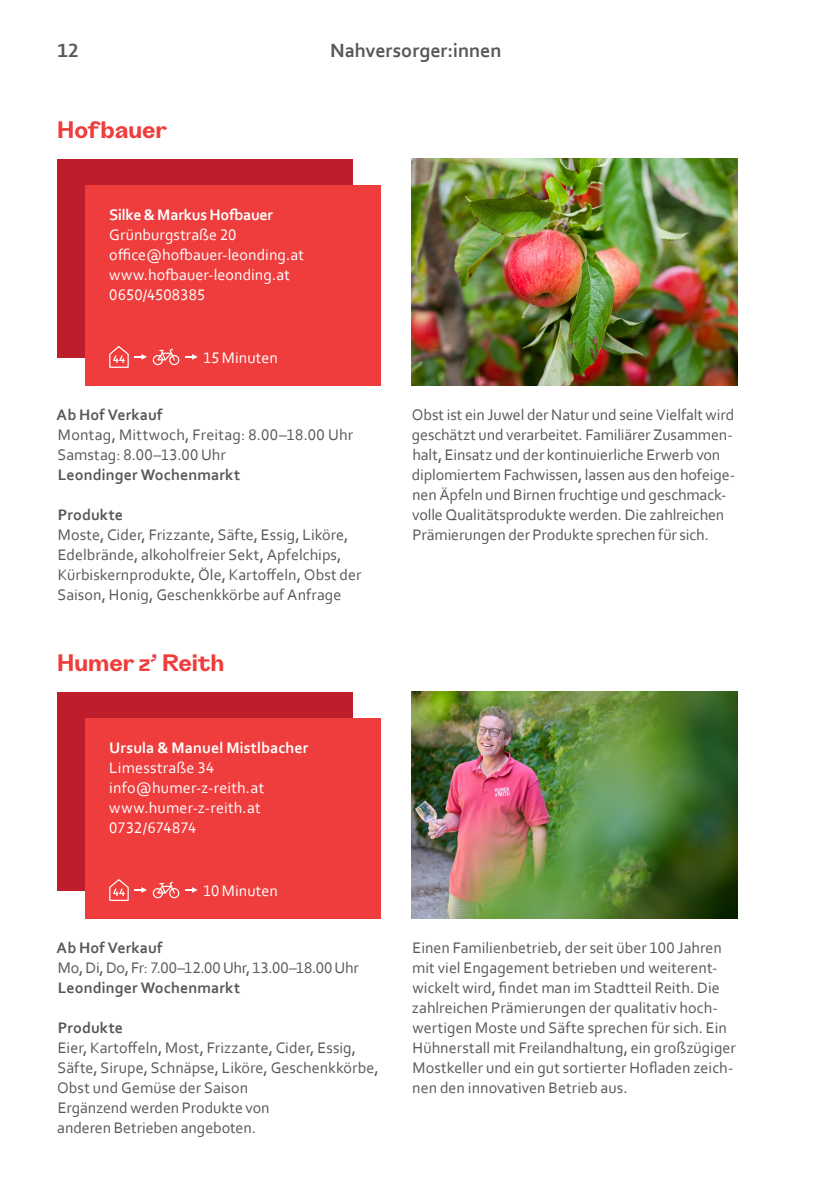
<style>
.page{position:relative;width:840px;height:1191px;background:#fff}
.page>*{position:absolute;margin:0;border:0;box-sizing:border-box;transform-origin:0 0}
.Headline{font:700 24px "Grotta";letter-spacing:-.005em;color:#ee3d3c}
.t1{font:700 20px "Corbel";color:#57585a}
.Fließtext{font:16px/20px "Corbel";color:#57585a}
.Infotext_weiß{font:16px "Corbel";letter-spacing:.005em;color:#fff}
.Fließtext-2{font:700 16px "Corbel";letter-spacing:.005em;color:#57585a}
.Fließtext-3{font:16px "Corbel";letter-spacing:.015em;color:#fff}
.Fließtext-4{font:16px "Corbel";letter-spacing:.02em;color:#57585a}
.Fließtext-5{font:700 16px "Corbel";letter-spacing:.005em;color:#fff}
.Infotext_weiß-2{font:700 16px "Corbel";letter-spacing:-.015em;color:#fff}
</style>
<div class="page">
<img style="left:411px;top:159px;width:326px;height:227px">
<img style="left:411px;top:691px;width:326px;height:227px">
<div style="left:57px;top:159px;width:295px;height:198px;background:#be1d2c"></div>
<div style="left:57px;top:692px;width:295px;height:198px;background:#be1d2c"></div>
<div style="left:85px;top:185px;width:296px;height:201px;background:#ee3d3c"></div>
<div style="left:85px;top:718px;width:296px;height:200px;background:#ee3d3c"></div>
<div style="left:153px;top:355px;width:10px;height:10px;border:1px solid #fff;border-radius:50%"></div>
<div style="left:169px;top:355px;width:10px;height:10px;border:1px solid #fff;border-radius:50%"></div>
<svg style="left:155px;top:348px;width:21px;height:14px"></svg>
<svg style="left:109px;top:346px;width:38px;height:22px"></svg>
<svg style="left:185px;top:354px;width:12px;height:6px"></svg>
<div style="left:153px;top:888px;width:10px;height:10px;border:1px solid #fff;border-radius:50%"></div>
<div style="left:169px;top:888px;width:10px;height:10px;border:1px solid #fff;border-radius:50%"></div>
<svg style="left:155px;top:881px;width:21px;height:13px"></svg>
<svg style="left:109px;top:879px;width:38px;height:22px"></svg>
<svg style="left:185px;top:887px;width:12px;height:6px"></svg>
<p class="t1" style="left:57px;top:38px;width:23px">12</p>
<p class="t1" style="left:330px;top:38px;width:173px">Nahversorger:innen</p>
<p class="Headline" style="left:57px;top:116px;width:112px">Hofbauer</p>
<p class="Infotext_weiß-2" style="left:109px;top:205px;width:165px">Silke &amp; Markus Hofbauer</p>
<p class="Infotext_weiß" style="left:109px;top:225px;width:129px">Grünburgstraße 20</p>
<p class="Infotext_weiß" style="left:109px;top:245px;width:196px">office@hofbauer-leonding.at</p>
<p class="Infotext_weiß" style="left:109px;top:265px;width:182px">www.hofbauer-leonding.at</p>
<p class="Infotext_weiß" style="left:109px;top:285px;width:97px">0650/4508385</p>
<p class="Infotext_weiß" style="left:203px;top:348px;width:76px">15 Minuten</p>
<p class="Fließtext-2" style="left:57px;top:405px;width:107px">Ab Hof Verkauf</p>
<p class="Fließtext-4" style="left:58px;top:425px;width:297px">Montag, Mittwoch, Freitag: 8.00–18.00 Uhr</p>
<p class="Fließtext" style="left:57px;top:444px;width:170px">Samstag: 8.00–13.00 Uhr</p>
<p class="Fließtext-2" style="left:58px;top:465px;width:183px">Leondinger Wochenmarkt</p>
<p class="Fließtext-2" style="left:58px;top:505px;width:67px">Produkte</p>
<p class="Fließtext" style="left:57px;top:524px;width:305px">Moste, Cider, Frizzante, Säfte, Essig, Liköre, Edelbrände, alkoholfreier Sekt, Apfelchips, Kürbiskernprodukte, Öle, Kartoffeln, Obst der Saison, Honig, Geschenkkörbe auf Anfrage</p>
<p class="Headline" style="left:57px;top:648px;width:169px">Humer z’ Reith</p>
<p class="Fließtext-5" style="left:109px;top:738px;width:201px">Ursula &amp; Manuel Mistlbacher</p>
<p class="Fließtext-3" style="left:109px;top:758px;width:107px">Limesstraße 34</p>
<p class="Fließtext-3" style="left:109px;top:778px;width:156px">info@humer-z-reith.at</p>
<p class="Fließtext-3" style="left:109px;top:798px;width:153px">www.humer-z-reith.at</p>
<p class="Fließtext-3" style="left:109px;top:818px;width:89px">0732/674874</p>
<p class="Infotext_weiß" style="left:203px;top:880px;width:76px">10 Minuten</p>
<p class="Fließtext-2" style="left:57px;top:937px;width:107px">Ab Hof Verkauf</p>
<p class="Fließtext" style="left:58px;top:957px;width:302px">Mo, Di, Do, Fr: 7.00–12.00 Uhr, 13.00–18.00 Uhr</p>
<p class="Fließtext-2" style="left:58px;top:977px;width:183px">Leondinger Wochenmarkt</p>
<p class="Fließtext-2" style="left:58px;top:1017px;width:67px">Produkte</p>
<p class="Fließtext" style="left:57px;top:1037px;width:323px">Eier, Kartoffeln, Most, Frizzante, Cider, Essig, Säfte, Sirupe, Schnäpse, Liköre, Geschenkkörbe, Obst und Gemüse der Saison<br>Ergänzend werden Produkte von<br>anderen Betrieben angeboten.</p>
<p class="Fließtext" style="left:411px;top:404px;width:325px">Obst ist ein Juwel der Natur und seine Vielfalt wird geschätzt und verarbeitet. Familiärer Zusammen&shy;halt, Einsatz und der kontinuierliche Erwerb von diplomiertem Fachwissen, lassen aus den hofeige&shy;nen Äpfeln und Birnen fruchtige und geschmack&shy;volle Qualitätsprodukte werden. Die zahlreichen Prämierungen der Produkte sprechen für sich.</p>
<p class="Fließtext" style="left:411px;top:937px;width:325px">Einen Familienbetrieb, der seit über 100 Jahren mit viel Engagement betrieben und weiterent&shy;wickelt wird, findet man im Stadtteil Reith. Die zahlreichen Prämierungen der qualitativ hoch&shy;wertigen Moste und Säfte sprechen für sich. Ein Hühnerstall mit Freilandhaltung, ein großzügiger Mostkeller und ein gut sortierter Hofladen zeich&shy;nen den innovativen Betrieb aus.</p>
</div>
